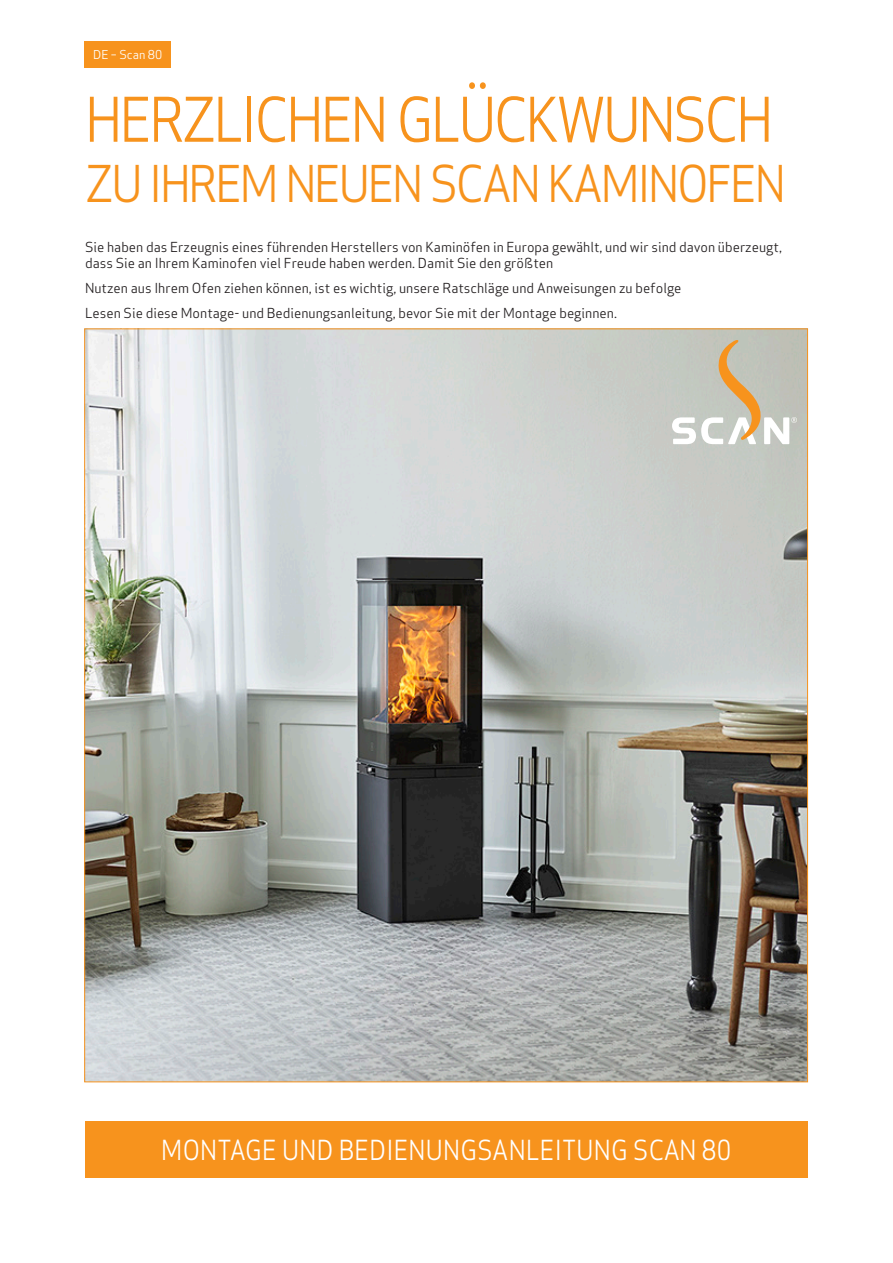
<style>
.page{position:relative;width:893px;height:1263px;background:#fff}
.page>*{position:absolute;margin:0;border:0;box-sizing:border-box;transform-origin:0 0}
.Overskrift{font:60px "Apex Sans";letter-spacing:-.05em;color:#f7931d;scale:.9 1}
.Overskrift-2{font:49.5px "Apex Sans";letter-spacing:-.05em;color:#f7931d;scale:.9 1}
.forside_-_negativ_te{font:27px "Apex Sans";letter-spacing:.01em;color:#fff;scale:.9 1}
.Brødtekst{font:13.5px/16.2px "Apex Sans";color:#231f20}
.Brødtekst-2{font:12px "Apex Sans";color:#fff}
</style>
<div class="page">
<img style="left:86px;top:330px;width:720px;height:750px">
<div style="left:85px;top:1121px;width:723px;height:57px;background:#f7931d"></div>
<svg style="left:672px;top:339px;width:125px;height:105px"></svg>
<div style="left:85px;top:41px;width:86px;height:26px;background:#f7931d"></div>
<p class="Brødtekst-2" style="left:93px;top:44px;width:71px">DE – Scan 80</p>
<p class="Overskrift" style="left:85px;top:71px;width:766px">HERZLICHEN GLÜCKWUNSCH</p>
<p class="Overskrift-2" style="left:85px;top:143px;width:780px">ZU IHREM NEUEN SCAN KAMINOFEN</p>
<p class="Brødtekst" style="left:85px;top:238px;width:698px">Sie haben das Erzeugnis eines führenden Herstellers von Kaminöfen in Europa gewählt, und wir sind davon überzeugt, dass Sie an Ihrem Kaminofen viel Freude haben werden. Damit Sie den größten</p>
<p class="Brødtekst" style="left:85px;top:279px;width:598px">Nutzen aus Ihrem Ofen ziehen können, ist es wichtig, unsere Ratschläge und Anweisungen zu befolge</p>
<p class="Brødtekst" style="left:85px;top:303px;width:533px">Lesen Sie diese Montage- und Bedienungsanleitung, bevor Sie mit der Montage beginnen.</p>
<p class="forside_-_negativ_te" style="left:161px;top:1128px;width:635px">MONTAGE UND BEDIENUNGSANLEITUNG SCAN 80</p>
</div>
